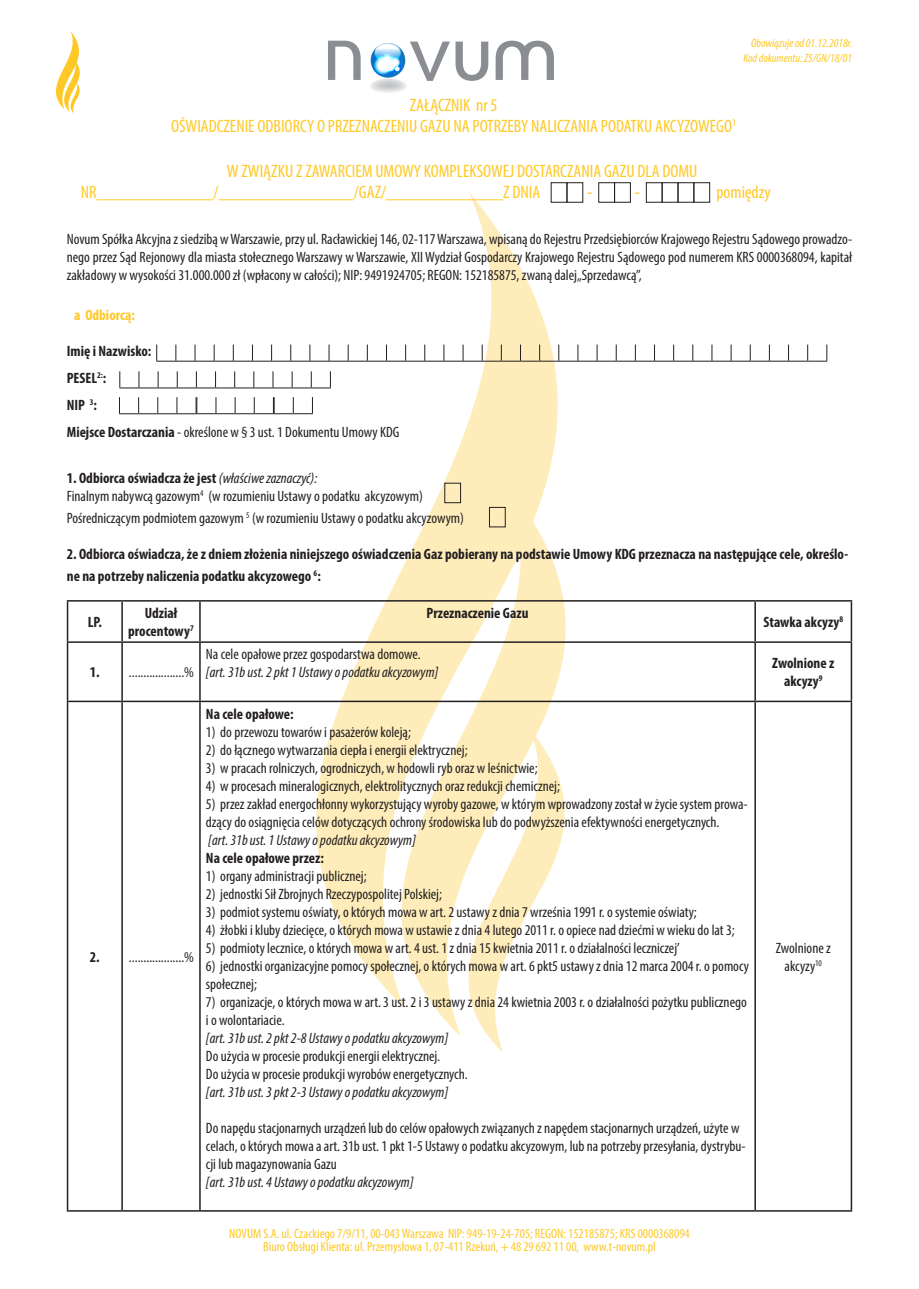
<style>
.page{position:relative;width:919px;height:1289px;background:#fff}
.page>*{position:absolute;margin:0;border:0;box-sizing:border-box;transform-origin:0 0}
.t1{font:condensed 18px "Myriad Pro";color:#fec927}
.t2{font:18px "Myriad Pro";color:#fec927}
.t3{font:condensed 15px/18px "Myriad Pro";color:#231f20}
.t4{font:700 condensed 15px/21.6px "Myriad Pro";color:#231f20}
.t5{font:italic condensed 15px "Myriad Pro";color:#231f20}
.t6{font:700 condensed 15px "Myriad Pro";color:#fec927}
.t7{font:condensed 13.5px/13.5px "Myriad Pro";color:#fec927;text-align:center}
.t8{font:italic condensed 12px/14.4px "Myriad Pro";color:#fec927;text-align:right}
.s1{font-weight:700}
.s2{font-weight:400;font-style:italic}
</style>
<div class="page">
<svg style="left:495px;top:41px;width:59px;height:39px"></svg>
<svg style="left:328px;top:41px;width:32px;height:39px"></svg>
<svg style="left:370px;top:42px;width:118px;height:51px"></svg>
<svg style="left:315px;top:191px;width:252px;height:291px"></svg>
<svg style="left:315px;top:482px;width:252px;height:515px;fill:#feedba"></svg>
<svg style="left:394px;top:728px;width:173px;height:324px"></svg>
<svg style="left:56px;top:31px;width:24px;height:83px"></svg>
<div style="left:551px;top:182px;width:16px;height:20px;border:1px solid #231f20"></div>
<div style="left:677px;top:182px;width:17px;height:20px;border:1px solid #231f20"></div>
<div style="left:614px;top:182px;width:16px;height:20px;border:1px solid #231f20"></div>
<div style="left:646px;top:182px;width:16px;height:20px;border:1px solid #231f20"></div>
<div style="left:566px;top:182px;width:17px;height:20px;border:1px solid #231f20"></div>
<div style="left:693px;top:182px;width:16px;height:20px;border:1px solid #231f20"></div>
<div style="left:598px;top:182px;width:16px;height:20px;border:1px solid #231f20"></div>
<div style="left:662px;top:182px;width:16px;height:20px;border:1px solid #231f20"></div>
<svg style="left:156px;top:344px;width:671px;height:18px"></svg>
<svg style="left:119px;top:371px;width:212px;height:17px"></svg>
<svg style="left:119px;top:397px;width:194px;height:17px"></svg>
<div style="left:489px;top:507px;width:16px;height:20px;border:1px solid #231f20"></div>
<hr style="left:67px;top:600px;width:55px;height:1px;background:#231f20">
<hr style="left:67px;top:601px;width:1px;height:40px;background:#231f20">
<hr style="left:122px;top:600px;width:78px;height:1px;background:#231f20">
<hr style="left:121px;top:601px;width:2px;height:40px;background:#231f20">
<hr style="left:200px;top:600px;width:555px;height:1px;background:#231f20">
<hr style="left:199px;top:601px;width:2px;height:40px;background:#231f20">
<hr style="left:755px;top:600px;width:97px;height:1px;background:#231f20">
<hr style="left:754px;top:601px;width:1px;height:40px;background:#231f20">
<hr style="left:850px;top:601px;width:2px;height:40px;background:#231f20">
<hr style="left:67px;top:641px;width:55px;height:2px;background:#231f20">
<hr style="left:67px;top:643px;width:1px;height:57px;background:#231f20">
<hr style="left:122px;top:641px;width:78px;height:2px;background:#231f20">
<hr style="left:121px;top:643px;width:2px;height:57px;background:#231f20">
<hr style="left:200px;top:641px;width:555px;height:2px;background:#231f20">
<hr style="left:199px;top:643px;width:2px;height:57px;background:#231f20">
<hr style="left:755px;top:641px;width:97px;height:2px;background:#231f20">
<hr style="left:754px;top:643px;width:1px;height:57px;background:#231f20">
<hr style="left:850px;top:643px;width:2px;height:57px;background:#231f20">
<hr style="left:67px;top:700px;width:55px;height:2px;background:#231f20">
<hr style="left:67px;top:702px;width:1px;height:508px;background:#231f20">
<hr style="left:122px;top:700px;width:78px;height:2px;background:#231f20">
<hr style="left:121px;top:702px;width:2px;height:508px;background:#231f20">
<hr style="left:200px;top:700px;width:555px;height:2px;background:#231f20">
<hr style="left:199px;top:702px;width:2px;height:508px;background:#231f20">
<hr style="left:755px;top:700px;width:97px;height:2px;background:#231f20">
<hr style="left:754px;top:702px;width:1px;height:508px;background:#231f20">
<hr style="left:850px;top:702px;width:2px;height:508px;background:#231f20">
<hr style="left:67px;top:1210px;width:55px;height:1px;background:#231f20">
<hr style="left:122px;top:1210px;width:78px;height:1px;background:#231f20">
<hr style="left:200px;top:1210px;width:555px;height:1px;background:#231f20">
<hr style="left:755px;top:1210px;width:97px;height:1px;background:#231f20">
<p class="t8" style="left:743px;top:36px;width:110px">Obowiązuje od 01.12.2018r.<br>Kod dokumentu: Z5/GN/18/01</p>
<p class="t1" style="left:409px;top:94px;width:89px">ZAŁĄCZNIK nr 5</p>
<p class="t1" style="left:171px;top:116px;width:566px">OŚWIADCZENIE ODBIORCY O PRZEZNACZENIU GAZU NA POTRZEBY NALICZANIA PODATKU AKCYZOWEGO<sup>1</sup></p>
<p class="t1" style="left:227px;top:160px;width:472px">W ZWIĄZKU Z ZAWARCIEM UMOWY KOMPLEKSOWEJ DOSTARCZANIA GAZU DLA DOMU</p>
<p class="t1" style="left:81px;top:181px;width:461px">NR_____________/_______________/GAZ/_____________Z DNIA</p>
<p class="t2" style="left:587px;top:181px;width:55px">- -</p>
<p class="t1" style="left:716px;top:181px;width:56px">pomiędzy</p>
<p class="t3" style="left:67px;top:230px;width:786px;text-align:justify">Novum Spółka Akcyjna z siedzibą w Warszawie, przy ul. Racławickiej 146, 02-117 Warszawa, wpisaną do Rejestru Przedsiębiorców Krajowego Rejestru Sądowego prowadzo&shy;nego przez Sąd Rejonowy dla miasta stołecznego Warszawy w Warszawie, XII Wydział Gospodarczy Krajowego Rejestru Sądowego pod numerem KRS 0000368094, kapitał zakładowy w wysokości 31.000.000 zł (wpłacony w całości); NIP: 9491924705; REGON: 152185875, zwaną dalej„Sprzedawcą”,</p>
<p class="t6" style="left:74px;top:306px;width:62px">a Odbiorcą:</p>
<p class="t4" style="left:67px;top:340px;width:86px">Imię i Nazwisko:</p>
<p class="t4" style="left:67px;top:367px;width:41px">PESEL<sup>2:</sup>:</p>
<p class="t4" style="left:67px;top:394px;width:32px">NIP <sup>3</sup>:</p>
<p class="t3" style="left:67px;top:423px;width:334px"><span class="s1">Miejsce Dostarczania</span> - określone w § 3 ust. 1 Dokumentu Umowy KDG</p>
<p class="t4" style="left:67px;top:467px;width:252px">1. Odbiorca oświadcza że jest <span class="s2">(właściwe zaznaczyć):</span></p>
<p class="t3" style="left:67px;top:487px;width:357px">Finalnym nabywcą gazowym<sup>4</sup> (w rozumieniu Ustawy o podatku akcyzowym)</p>
<p class="t3" style="left:67px;top:509px;width:399px">Pośredniczącym podmiotem gazowym <sup>5</sup> (w rozumieniu Ustawy o podatku akcyzowym)</p>
<p class="t4" style="left:67px;top:543px;width:782px">2. Odbiorca oświadcza, że z dniem złożenia niniejszego oświadczenia Gaz pobierany na podstawie Umowy KDG przeznacza na następujące cele, określo&shy;ne na potrzeby naliczenia podatku akcyzowego <sup>6</sup>:</p>
<p class="t4" style="left:88px;top:611px;width:16px">LP.</p>
<p class="t4" style="left:145px;top:602px;width:34px">Udział</p>
<p class="t4" style="left:128px;top:620px;width:67px">procentowy<sup>7</sup></p>
<p class="t4" style="left:426px;top:602px;width:103px">Przeznaczenie Gazu</p>
<p class="t4" style="left:763px;top:611px;width:81px">Stawka akcyzy<sup>8</sup></p>
<p class="t4" style="left:90px;top:661px;width:11px">1.</p>
<p class="t3" style="left:129px;top:663px;width:66px">...................%</p>
<p class="t4" style="left:90px;top:945px;width:11px">2.</p>
<p class="t3" style="left:129px;top:947px;width:66px">...................%</p>
<p class="t3" style="left:206px;top:645px;width:216px">Na cele opałowe przez gospodarstwa domowe.</p>
<p class="t5" style="left:206px;top:663px;width:234px">[art. 31b ust. 2 pkt 1 Ustawy o podatku akcyzowym]</p>
<p class="t4" style="left:206px;top:702px;width:89px">Na cele opałowe:</p>
<p class="t3" style="left:206px;top:722px;width:206px">1) do przewozu towarów i pasażerów koleją;</p>
<p class="t3" style="left:206px;top:740px;width:263px">2) do łącznego wytwarzania ciepła i energii elektrycznej;</p>
<p class="t3" style="left:206px;top:758px;width:333px">3) w pracach rolniczych, ogrodniczych, w hodowli ryb oraz w leśnictwie;</p>
<p class="t3" style="left:206px;top:776px;width:355px">4) w procesach mineralogicznych, elektrolitycznych oraz redukcji chemicznej;</p>
<p class="t3" style="left:206px;top:794px;width:543px">5) przez zakład energochłonny wykorzystujący wyroby gazowe, w którym wprowadzony został w życie system prowa&shy;dzący do osiągnięcia celów dotyczących ochrony środowiska lub do podwyższenia efektywności energetycznych.</p>
<p class="t5" style="left:208px;top:830px;width:209px">[art. 31b ust. 1 Ustawy o podatku akcyzowym]</p>
<p class="t4" style="left:206px;top:846px;width:119px">Na cele opałowe przez:</p>
<p class="t3" style="left:206px;top:866px;width:162px">1) organy administracji publicznej;</p>
<p class="t3" style="left:206px;top:884px;width:237px">2) jednostki Sił Zbrojnych Rzeczypospolitej Polskiej;</p>
<p class="t3" style="left:206px;top:902px;width:492px">3) podmiot systemu oświaty, o których mowa w art. 2 ustawy z dnia 7 września 1991 r. o systemie oświaty;</p>
<p class="t3" style="left:206px;top:920px;width:530px">4) żłobki i kluby dziecięce, o których mowa w ustawie z dnia 4 lutego 2011 r. o opiece nad dziećmi w wieku do lat 3;</p>
<p class="t3" style="left:206px;top:938px;width:475px">5) podmioty lecznice, o których mowa w art. 4 ust. 1 z dnia 15 kwietnia 2011 r. o działalności leczniczej’</p>
<p class="t3" style="left:206px;top:956px;width:544px">6) jednostki organizacyjne pomocy społecznej, o których mowa w art. 6 pkt5 ustawy z dnia 12 marca 2004 r. o pomocy społecznej;</p>
<p class="t3" style="left:206px;top:992px;width:542px">7) organizacje, o których mowa w art. 3 ust. 2 i 3 ustawy z dnia 24 kwietnia 2003 r. o działalności pożytku publicznego i o wolontariacie.</p>
<p class="t5" style="left:206px;top:1028px;width:244px">[art. 31b ust. 2 pkt 2-8 Ustawy o podatku akcyzowym]</p>
<p class="t3" style="left:206px;top:1046px;width:236px">Do użycia w procesie produkcji energii elektrycznej.</p>
<p class="t3" style="left:206px;top:1064px;width:263px">Do użycia w procesie produkcji wyrobów energetycznych.</p>
<p class="t5" style="left:206px;top:1082px;width:244px">[art. 31b ust. 3 pkt 2-3 Ustawy o podatku akcyzowym]</p>
<p class="t3" style="left:206px;top:1118px;width:541px">Do napędu stacjonarnych urządzeń lub do celów opałowych związanych z napędem stacjonarnych urządzeń, użyte w celach, o których mowa a art. 31b ust. 1 pkt 1-5 Ustawy o podatku akcyzowym, lub na potrzeby przesyłania, dystrybu&shy;cji lub magazynowania Gazu</p>
<p class="t5" style="left:206px;top:1172px;width:209px">[art. 31b ust. 4 Ustawy o podatku akcyzowym]</p>
<p class="t7" style="left:229px;top:1226px;width:462px">NOVUM S.A. ul. Czackiego 7/9/11, 00-043 Warszawa NIP: 949-19-24-705; REGON: 152185875; KRS 0000368094<br>Biuro Obsługi Klienta: ul. Przemysłowa 1, 07-411 Rzekuń, + 48 29 692 11 00, www.t-novum.pl</p>
<p class="t4" style="left:772px;top:652px;width:64px">Zwolnione z</p>
<p class="t4" style="left:784px;top:670px;width:40px">akcyzy<sup>9</sup></p>
<p class="t3" style="left:775px;top:938px;width:57px;text-align:center">Zwolnione z akcyzy<sup>10</sup></p>
</div>
